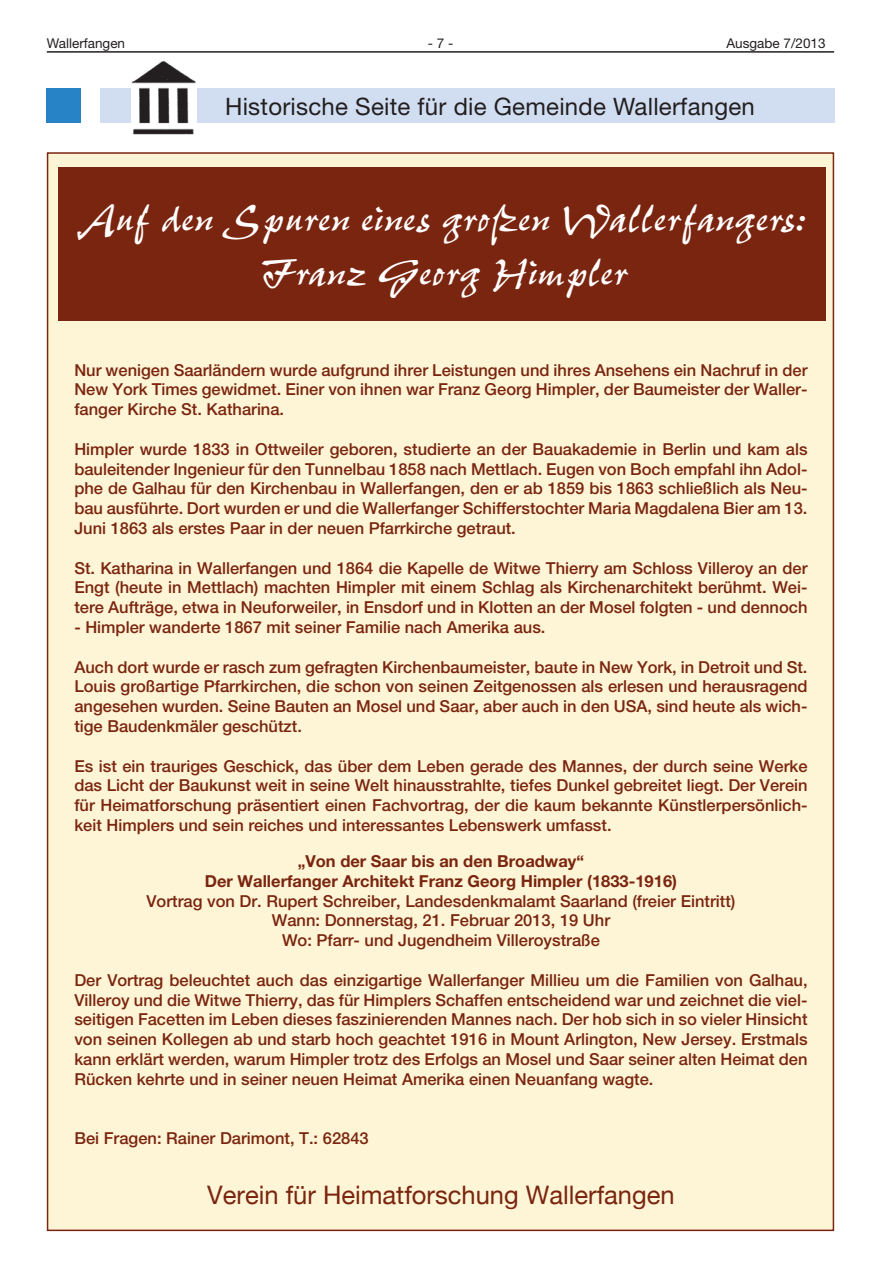
<style>
.page{position:relative;width:881px;height:1263px;background:#fff}
.page>*{position:absolute;margin:0;border:0;box-sizing:border-box;transform-origin:0 0}
.t1{font:45px/54px "Pepita";color:#fff;text-align:center}
.t2{font:25.5px "Helvetica Neue";color:#7a250f}
.t3{font:24px "Lkswbh Lblgfy Helvetica Neue";letter-spacing:.01em;color:#231f20}
.t4{font:500 16.5px/19.8px "Helvetica Neue LT";color:#7a250f;text-align:justify}
.t5{font:700 16.5px/19.8px "Helvetica Neue LT";color:#7a250f;text-align:center}
.t6{font:13.5px "Helvetica Neue LT";color:#231f20}
</style>
<div class="page">
<hr style="left:47px;top:51px;width:786px;height:2px;background:#231f20">
<div style="left:47px;top:152px;width:786px;height:1079px;background:#fef5d6;border:2px solid #7a250f"></div>
<div style="left:58px;top:167px;width:767px;height:154px;background:#7a250f"></div>
<div style="left:47px;top:88px;width:34px;height:34px;background:#2783c5"></div>
<div style="left:100px;top:88px;width:733px;height:34px;background:#d1def1"></div>
<svg style="left:133px;top:128px;width:61px;height:7px"></svg>
<img style="left:131px;top:61px;width:65px;height:63px">
<p class="t6" style="left:47px;top:35px;width:80px">Wallerfangen</p>
<p class="t6" style="left:427px;top:35px;width:27px">- 7 -</p>
<p class="t6" style="left:726px;top:35px;width:101px">Ausgabe 7/2013</p>
<h3 class="t3" style="left:225px;top:92px;width:531px">Historische Seite für die Gemeinde Wallerfangen</h3>
<h1 class="t1" style="left:82px;top:193px;width:725px">Auf den Spuren eines großen Wallerfangers:<br>Franz Georg Himpler</h1>
<p class="t4" style="left:74px;top:360px;width:734px">Nur wenigen Saarländern wurde aufgrund ihrer Leistungen und ihres Ansehens ein Nachruf in der New York Times gewidmet. Einer von ihnen war Franz Georg Himpler, der Baumeister der Waller&shy;fanger Kirche St. Katharina.</p>
<p class="t4" style="left:74px;top:439px;width:734px">Himpler wurde 1833 in Ottweiler geboren, studierte an der Bauakademie in Berlin und kam als bauleitender Ingenieur für den Tunnelbau 1858 nach Mettlach. Eugen von Boch empfahl ihn Adol&shy;phe de Galhau für den Kirchenbau in Wallerfangen, den er ab 1859 bis 1863 schließlich als Neu&shy;bau ausführte. Dort wurden er und die Wallerfanger Schifferstochter Maria Magdalena Bier am 13.<br>Juni 1863 als erstes Paar in der neuen Pfarrkirche getraut.</p>
<p class="t4" style="left:74px;top:558px;width:734px">St. Katharina in Wallerfangen und 1864 die Kapelle de Witwe Thierry am Schloss Villeroy an der Engt (heute in Mettlach) machten Himpler mit einem Schlag als Kirchenarchitekt berühmt. Wei&shy;tere Aufträge, etwa in Neuforweiler, in Ensdorf und in Klotten an der Mosel folgten - und dennoch</p>
<p class="t4" style="left:74px;top:617px;width:472px">- Himpler wanderte 1867 mit seiner Familie nach Amerika aus.</p>
<p class="t4" style="left:74px;top:657px;width:734px">Auch dort wurde er rasch zum gefragten Kirchenbaumeister, baute in New York, in Detroit und St.<br>Louis großartige Pfarrkirchen, die schon von seinen Zeitgenossen als erlesen und herausragend angesehen wurden. Seine Bauten an Mosel und Saar, aber auch in den USA, sind heute als wich&shy;tige Baudenkmäler geschützt.</p>
<p class="t4" style="left:74px;top:756px;width:734px">Es ist ein trauriges Geschick, das über dem Leben gerade des Mannes, der durch seine Werke das Licht der Baukunst weit in seine Welt hinausstrahlte, tiefes Dunkel gebreitet liegt. Der Verein für Heimatforschung präsentiert einen Fachvortrag, der die kaum bekannte Künstlerpersönlich&shy;keit Himplers und sein reiches und interessantes Lebenswerk umfasst.</p>
<p class="t5" style="left:205px;top:851px;width:473px">„Von der Saar bis an den Broadway“<br>Der Wallerfanger Architekt Franz Georg Himpler (1833-1916)</p>
<p class="t4" style="left:146px;top:891px;width:590px;text-align:center">Vortrag von Dr. Rupert Schreiber, Landesdenkmalamt Saarland (freier Eintritt)<br>Wann: Donnerstag, 21. Februar 2013, 19 Uhr<br>Wo: Pfarr- und Jugendheim Villeroystraße</p>
<p class="t4" style="left:74px;top:970px;width:734px">Der Vortrag beleuchtet auch das einzigartige Wallerfanger Millieu um die Familien von Galhau, Villeroy und die Witwe Thierry, das für Himplers Schaffen entscheidend war und zeichnet die viel&shy;seitigen Facetten im Leben dieses faszinierenden Mannes nach. Der hob sich in so vieler Hinsicht von seinen Kollegen ab und starb hoch geachtet 1916 in Mount Arlington, New Jersey. Erstmals kann erklärt werden, warum Himpler trotz des Erfolgs an Mosel und Saar seiner alten Heimat den Rücken kehrte und in seiner neuen Heimat Amerika einen Neuanfang wagte.</p>
<p class="t4" style="left:74px;top:1128px;width:296px">Bei Fragen: Rainer Darimont, T.: 62843</p>
<h2 class="t2" style="left:207px;top:1173px;width:469px">Verein für Heimatforschung Wallerfangen</h2>
</div>
